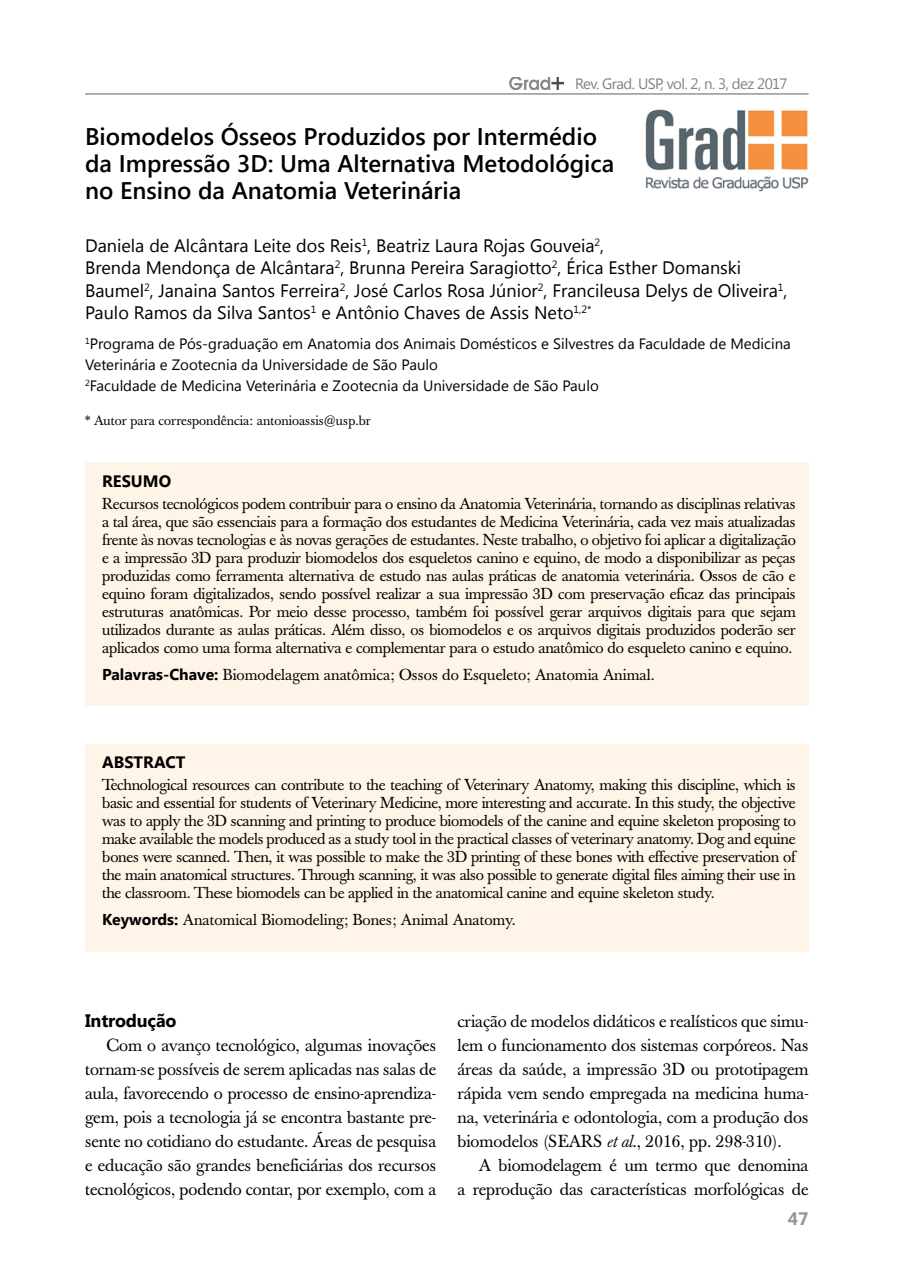
<style>
.page{position:relative;width:915px;height:1285px;background:#fff}
.page>*{position:absolute;margin:0;border:0;box-sizing:border-box;transform-origin:0 0}
.t1{font:600 24px/27px "Segoe UI";color:#000}
.t2{font:18px/22.5px "Segoe UI";color:#000}
.t3{font:700 18px "Segoe UI";letter-spacing:-.01em;color:#000}
.t4{font:700 18px "Segoe UI";color:#939598}
.t5{font:17.25px/24px "Baskerville";letter-spacing:-.005em;color:#000;text-align:justify}
.t6{font:700 16.5px "Segoe UI";color:#000}
.t7{font:15.75px/18px "Baskerville";letter-spacing:-.015em;color:#000;text-align:justify}
.t8{font:15px/21px "Segoe UI";color:#000}
.t9{font:15px "Segoe UI";letter-spacing:-.04em;color:#808285}
.t10{font:13.5px "Baskerville";color:#000}
.s1{font-family:"Segoe UI";font-weight:700}
.s2{font-style:italic}
</style>
<div class="page">
<img style="left:510px;top:78px;width:53px;height:12px">
<img style="left:645px;top:109px;width:163px;height:83px">
<hr style="left:85px;top:93px;width:723px;height:2px;background:#939598">
<div style="left:85px;top:462px;width:723px;height:243px;background:#fff4e8"></div>
<div style="left:85px;top:743px;width:723px;height:208px;background:#fff4e8"></div>
<p class="t9" style="left:575px;top:73px;width:214px">Rev. Grad. USP, vol. 2, n. 3, dez 2017</p>
<h1 class="t1" style="left:85px;top:123px;width:530px">Biomodelos Ósseos Produzidos por Intermédio da Impressão 3D: Uma Alternativa Metodológica no Ensino da Anatomia Veterinária</h1>
<p class="t2" style="left:85px;top:233px;width:703px">Daniela de Alcântara Leite dos Reis<sup>1</sup>, Beatriz Laura Rojas Gouveia<sup>2</sup>,<br>Brenda Mendonça de Alcântara<sup>2</sup>, Brunna Pereira Saragiotto<sup>2</sup>, Érica Esther Domanski Baumel<sup>2</sup>, Janaina Santos Ferreira<sup>2</sup>, José Carlos Rosa Júnior<sup>2</sup>, Francileusa Delys de Oliveira<sup>1</sup>, Paulo Ramos da Silva Santos<sup>1</sup> e Antônio Chaves de Assis Neto<sup>1,2*</sup></p>
<p class="t8" style="left:85px;top:332px;width:707px"><sup>1</sup>Programa de Pós-graduação em Anatomia dos Animais Domésticos e Silvestres da Faculdade de Medicina<br>Veterinária e Zootecnia da Universidade de São Paulo<br><sup>2</sup>Faculdade de Medicina Veterinária e Zootecnia da Universidade de São Paulo</p>
<p class="t10" style="left:85px;top:412px;width:287px">* Autor para correspondência: antonioassis@usp.br</p>
<p class="t6" style="left:102px;top:469px;width:71px">RESUMO</p>
<p class="t7" style="left:102px;top:494px;width:695px">Recursos tecnológicos podem contribuir para o ensino da Anatomia Veterinária, tornando as disciplinas relativas a tal área, que são essenciais para a formação dos estudantes de Medicina Veterinária, cada vez mais atualizadas frente às novas tecnologias e às novas gerações de estudantes. Neste trabalho, o objetivo foi aplicar a digitalização e a impressão 3D para produzir biomodelos dos esqueletos canino e equino, de modo a disponibilizar as peças produzidas como ferramenta alternativa de estudo nas aulas práticas de anatomia veterinária. Ossos de cão e equino foram digitalizados, sendo possível realizar a sua impressão 3D com preservação eficaz das principais estruturas anatômicas. Por meio desse processo, também foi possível gerar arquivos digitais para que sejam utilizados durante as aulas práticas. Além disso, os biomodelos e os arquivos digitais produzidos poderão ser aplicados como uma forma alternativa e complementar para o estudo anatômico do esqueleto canino e equino.</p>
<p class="t7" style="left:102px;top:665px;width:554px"><span class="s1">Palavras-Chave:</span> Biomodelagem anatômica; Ossos do Esqueleto; Anatomia Animal.</p>
<p class="t6" style="left:102px;top:750px;width:85px">ABSTRACT</p>
<p class="t7" style="left:102px;top:776px;width:695px">Technological resources can contribute to the teaching of Veterinary Anatomy, making this discipline, which is basic and essential for students of Veterinary Medicine, more interesting and accurate. In this study, the objective was to apply the 3D scanning and printing to produce biomodels of the canine and equine skeleton proposing to make available the models produced as a study tool in the practical classes of veterinary anatomy. Dog and equine bones were scanned. Then, it was possible to make the 3D printing of these bones with effective preservation of the main anatomical structures. Through scanning, it was also possible to generate digital files aiming their use in the classroom. These biomodels can be applied in the anatomical canine and equine skeleton study.</p>
<p class="t7" style="left:102px;top:911px;width:415px"><span class="s1">Keywords:</span> Anatomical Biomodeling; Bones; Animal Anatomy.</p>
<p class="t3" style="left:85px;top:1007px;width:93px">Introdução</p>
<p class="t5" style="left:85px;top:1033px;width:352px;text-indent:21px">Com o avanço tecnológico, algumas inovações tornam-se possíveis de serem aplicadas nas salas de aula, favorecendo o processo de ensino-aprendiza&shy;gem, pois a tecnologia já se encontra bastante pre&shy;sente no cotidiano do estudante. Áreas de pesquisa e educação são grandes beneficiárias dos recursos tecnológicos, podendo contar, por exemplo, com a</p>
<p class="t5" style="left:457px;top:1009px;width:352px">criação de modelos didáticos e realísticos que simu&shy;lem o funcionamento dos sistemas corpóreos. Nas áreas da saúde, a impressão 3D ou prototipagem rápida vem sendo empregada na medicina huma&shy;na, veterinária e odontologia, com a produção dos biomodelos (SEARS <span class="s2">et al</span>., 2016, pp. 298-310).</p>
<p class="t5" style="left:457px;top:1153px;width:352px;text-align:right">A biomodelagem é um termo que denomina<br>a reprodução das características morfológicas de</p>
<p class="t4" style="left:787px;top:1205px;width:22px">47</p>
</div>
